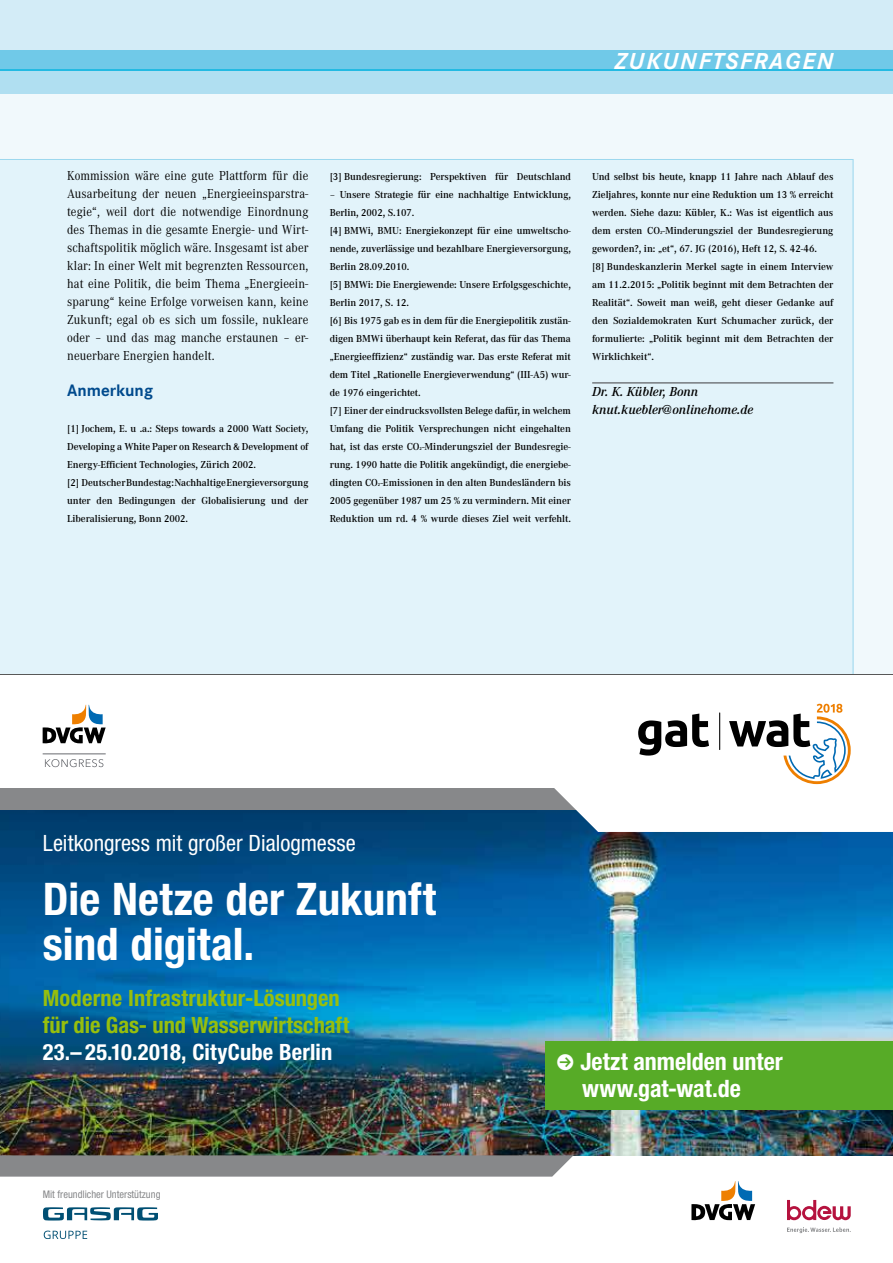
<style>
.page{position:relative;width:893px;height:1263px;background:#fff}
.page>*{position:absolute;margin:0;border:0;box-sizing:border-box;transform-origin:0 0}
.t1{font:700 condensed 45px/45px "Helvetica Neue";letter-spacing:.005em;color:#fff}
.t2{font:700 condensed 24px/27px "Helvetica Neue";color:#fff}
.t3{font:italic 700 24px "Corporate S";letter-spacing:.075em;color:#fff}
.t4{font:700 condensed 22.5px/27px "Helvetica Neue";letter-spacing:.005em;color:#97bf0d}
.t5{font:condensed 22.5px "Helvetica Neue";letter-spacing:.005em;color:#fff}
.t6{font:700 condensed 22.5px "Helvetica Neue";letter-spacing:.01em;color:#fff}
.t7{font:700 17.25px "Corporate S";color:#004a8d}
.t8{font:13.5px/18px "Corporate A";letter-spacing:.01em;color:#000;text-align:justify;scale:.9 1}
.t9{font:italic 600 13.5px/18px "Corporate A";color:#000}
.t10{font:600 10.5px/18px "Corporate A";letter-spacing:-.005em;color:#000}
.t11{font:condensed 10.5px "Helvetica Neue";color:#87888a}
</style>
<div class="page">
<div style="left:0;top:66px;width:893px;height:1197px;background:#f1f9fc"></div>
<div style="left:0;top:159px;width:853px;height:515px;background:#e2f3fa"></div>
<div style="left:0;top:0;width:893px;height:71px;background:#d3ecf7"></div>
<div style="left:0;top:50px;width:893px;height:19px;background:#70c9e8"></div>
<div style="left:0;top:69px;width:893px;height:5px;background:#23bae2"></div>
<div style="left:0;top:71px;width:893px;height:23px;background:#b0dff1"></div>
<hr style="left:592px;top:382px;width:241px;height:1px;background:#3e3d40">
<div style="left:0;top:674px;width:893px;height:589px;background:#fff"></div>
<img style="left:0;top:810px;width:893px;height:345px">
<svg style="left:43px;top:1207px;width:115px;height:13px"></svg>
<svg style="left:44px;top:1230px;width:43px;height:9px"></svg>
<div style="left:546px;top:1041px;width:347px;height:69px;background:#57ab27"></div>
<svg style="left:787px;top:1200px;width:64px;height:20px"></svg>
<svg style="left:787px;top:1227px;width:64px;height:6px"></svg>
<svg style="left:691px;top:1181px;width:64px;height:39px"></svg>
<div style="left:0;top:789px;width:661px;height:21px;background:#87888a"></div>
<div style="left:0;top:1155px;width:573px;height:21px;background:#87888a"></div>
<svg style="left:534px;top:704px;width:359px;height:128px"></svg>
<hr style="left:719px;top:712px;width:1px;height:38px;background:#000">
<hr style="left:43px;top:754px;width:63px;height:1px;background:#696b70">
<svg style="left:43px;top:705px;width:63px;height:39px"></svg>
<svg style="left:45px;top:759px;width:58px;height:8px"></svg>
<hr style="left:0;top:674px;width:893px;height:1px;background:#000">
<h2 class="t3" style="left:615px;top:47px;width:220px">ZUKUNFTSFRAGEN</h2>
<p class="t8" style="left:67px;top:167px;width:270px">Kommission wäre eine gute Plattform für die Ausarbeitung der neuen „Energieeinsparstra&shy;tegie“, weil dort die notwendige Einordnung des Themas in die gesamte Energie- und Wirt&shy;schaftspolitik möglich wäre. Insgesamt ist aber klar: In einer Welt mit begrenzten Ressourcen, hat eine Politik, die beim Thema „Energieein&shy;sparung“ keine Erfolge vorweisen kann, keine Zukunft; egal ob es sich um fossile, nukleare oder – und das mag manche erstaunen – er&shy;neuerbare Energien handelt.</p>
<h3 class="t7" style="left:67px;top:380px;width:87px">Anmerkung</h3>
<p class="t10" style="left:67px;top:420px;width:243px">[1] Jochem, E. u .a.: Steps towards a 2000 Watt Society, Developing a White Paper on Research &amp; Development of Energy-Efficient Technologies, Zürich 2002.<br>[2] Deutscher Bundestag: Nachhaltige Energieversorgung unter den Bedingungen der Globalisierung und der Liberalisierung, Bonn 2002.</p>
<p class="t10" style="left:330px;top:168px;width:243px">[3] Bundesregierung: Perspektiven für Deutschland</p>
<p class="t10" style="left:330px;top:186px;width:243px">– Unsere Strategie für eine nachhaltige Entwicklung, Berlin, 2002, S.107.<br>[4] BMWi, BMU: Energiekonzept für eine umweltscho&shy;nende, zuverlässige und bezahlbare Energieversorgung, Berlin 28.09.2010.<br>[5] BMWi: Die Energiewende: Unsere Erfolgsgeschichte, Berlin 2017, S. 12.<br>[6] Bis 1975 gab es in dem für die Energiepolitik zustän&shy;digen BMWi überhaupt kein Referat, das für das Thema „Energieeffizienz“ zuständig war. Das erste Referat mit dem Titel „Rationelle Energieverwendung“ (III-A5) wur&shy;de 1976 eingerichtet.<br>[7] Einer der eindrucksvollsten Belege dafür, in welchem Umfang die Politik Versprechungen nicht eingehalten hat, ist das erste CO2-Minderungsziel der Bundesregie&shy;rung. 1990 hatte die Politik angekündigt, die energiebe&shy;dingten CO2-Emissionen in den alten Bundesländern bis 2005 gegenüber 1987 um 25 % zu vermindern. Mit einer Reduktion um rd. 4 % wurde dieses Ziel weit verfehlt.</p>
<p class="t10" style="left:592px;top:168px;width:243px">Und selbst bis heute, knapp 11 Jahre nach Ablauf des Zieljahres, konnte nur eine Reduktion um 13 % erreicht werden. Siehe dazu: Kübler, K.: Was ist eigentlich aus dem ersten CO2-Minderungsziel der Bundesregierung geworden?, in: „et“, 67. JG (2016), Heft 12, S. 42-46.<br>[8] Bundeskanzlerin Merkel sagte in einem Interview am 11.2.2015: „Politik beginnt mit dem Betrachten der Realität“. Soweit man weiß, geht dieser Gedanke auf den Sozialdemokraten Kurt Schumacher zurück, der formulierte: „Politik beginnt mit dem Betrachten der Wirklichkeit“.</p>
<p class="t9" style="left:592px;top:383px;width:163px">Dr. K. Kübler, Bonn knut.kuebler@onlinehome.de</p>
<h3 class="t5" style="left:43px;top:830px;width:315px">Leitkongress mit großer Dialogmesse</h3>
<h1 class="t1" style="left:43px;top:876px;width:395px">Die Netze der Zukunft sind digital.</h1>
<h3 class="t4" style="left:43px;top:984px;width:308px">Moderne Infrastruktur-Lösungen für die Gas- und Wasserwirtschaft</h3>
<h3 class="t6" style="left:43px;top:1038px;width:291px">23.– 25.10.2018, CityCube Berlin</h3>
<p class="t11" style="left:43px;top:1188px;width:119px">Mit freundlicher Unterstützung</p>
<h2 class="t2" style="left:580px;top:1048px;width:204px">Jetzt anmelden unter www.gat-wat.de</h2>
</div>
